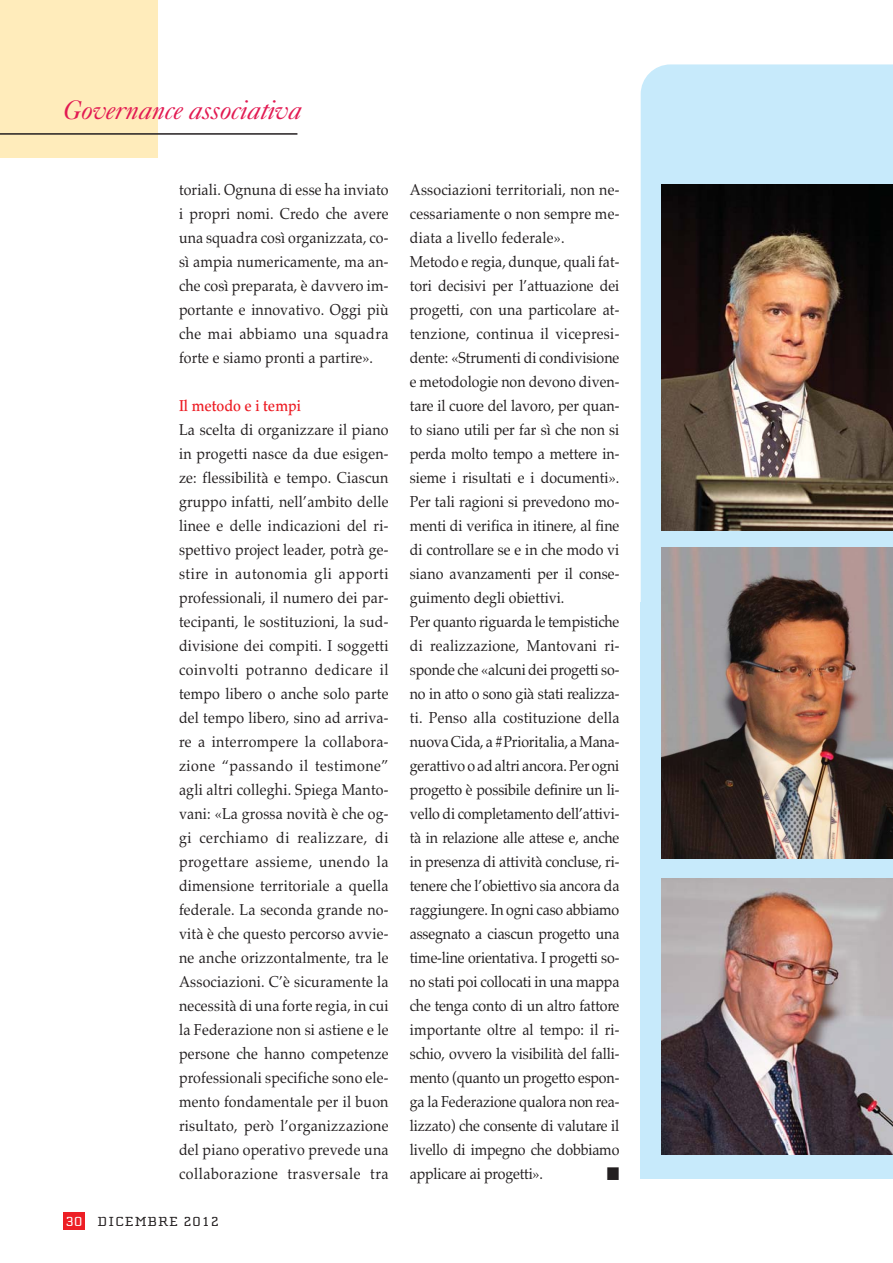
<style>
.page{position:relative;width:893px;height:1263px;background:#fff}
.page>*{position:absolute;margin:0;border:0;box-sizing:border-box;transform-origin:0 0}
.t1{font:italic 27px "Caslon Five Forty";letter-spacing:-.01em;color:#e21a52}
.t2{font:15.75px/24px "Palatino";color:#231f20;text-align:justify;scale:.9 1}
.t3{font:500 15.75px "Palatino";color:#ed1c24;scale:.9 1}
.t4{font:15.75px "Universal Newswith Comm Pi";color:#231f20;scale:.9 1}
.t5{font:13.5px "Cholla Slab";letter-spacing:.05em;color:#231f20;scale:1.2 1}
.s1{color:#fff}
</style>
<div class="page">
<div style="left:641px;top:64px;width:252px;height:539px;background:#c7eafb"></div>
<div style="left:641px;top:603px;width:252px;height:576px;background:#c7eafb"></div>
<div style="left:0;top:0;width:157px;height:158px;background:#ffecbb"></div>
<hr style="left:0;top:133px;width:297px;height:2px;background:#231f20">
<div style="left:64px;top:1212px;width:21px;height:17px;background:#ed1e25"></div>
<img style="left:662px;top:184px;width:231px;height:347px">
<img style="left:662px;top:548px;width:231px;height:310px">
<img style="left:662px;top:878px;width:231px;height:277px">
<h1 class="t1" style="left:64px;top:101px;width:240px">Governance associativa</h1>
<p class="t2" style="left:179px;top:179px;width:234px">toriali. Ognuna di esse ha inviato i propri nomi. Credo che avere una squadra così organizzata, co&shy;sì ampia numericamente, ma an&shy;che così preparata, è davvero im&shy;portante e innovativo. Oggi più che mai abbiamo una squadra forte e siamo pronti a partire».</p>
<p class="t3" style="left:179px;top:399px;width:137px">Il metodo e i tempi</p>
<p class="t2" style="left:179px;top:419px;width:234px">La scelta di organizzare il piano in progetti nasce da due esigen&shy;ze: flessibilità e tempo. Ciascun gruppo infatti, nell’ambito delle linee e delle indicazioni del ri&shy;spettivo project leader, potrà ge&shy;stire in autonomia gli apporti professionali, il numero dei par&shy;tecipanti, le sostituzioni, la sud&shy;divisione dei compiti. I soggetti coinvolti potranno dedicare il tempo libero o anche solo parte del tempo libero, sino ad arriva&shy;re a interrompere la collabora&shy;zione “passando il testimone” agli altri colleghi. Spiega Manto&shy;vani: «La grossa novità è che og&shy;gi cerchiamo di realizzare, di progettare assieme, unendo la dimensione territoriale a quella federale. La seconda grande no&shy;vità è che questo percorso avvie&shy;ne anche orizzontalmente, tra le Associazioni. C’è sicuramente la necessità di una forte regia, in cui la Federazione non si astiene e le persone che hanno competenze professionali specifiche sono ele&shy;mento fondamentale per il buon risultato, però l’organizzazione del piano operativo prevede una collaborazione trasversale tra</p>
<p class="t5" style="left:66px;top:1216px;width:129px"><span class="s1">30</span> DICEMBRE 2012</p>
<p class="t2" style="left:410px;top:179px;width:234px;text-align:left">Associazioni territoriali, non ne&shy;cessariamente o non sempre me&shy;diata a livello federale».<br>Metodo e regia, dunque, quali fat&shy;tori decisivi per l’attuazione dei progetti, con una particolare at&shy;tenzione, continua il vicepresi&shy;dente: «Strumenti di condivisione e metodologie non devono diven&shy;tare il cuore del lavoro, per quan&shy;to siano utili per far sì che non si perda molto tempo a mettere in&shy;sieme i risultati e i documenti».<br>Per tali ragioni si prevedono mo&shy;menti di verifica in itinere, al fine di controllare se e in che modo vi siano avanzamenti per il conse&shy;guimento degli obiettivi.<br>Per quanto riguarda le tempistiche di realizzazione, Mantovani ri&shy;sponde che «alcuni dei progetti so&shy;no in atto o sono già stati realizza&shy;ti. Penso alla costituzione della nuova Cida, a #Prioritalia, a Mana&shy;gerattivo o ad altri ancora. Per ogni progetto è possibile definire un li&shy;vello di completamento dell’attivi&shy;tà in relazione alle attese e, anche in presenza di attività concluse, ri&shy;tenere che l’obiettivo sia ancora da raggiungere. In ogni caso abbiamo assegnato a ciascun progetto una time-line orientativa. I progetti so&shy;no stati poi collocati in una mappa che tenga conto di un altro fattore importante oltre al tempo: il ri&shy;schio, ovvero la visibilità del falli&shy;mento (quanto un progetto espon&shy;ga la Federazione qualora non rea&shy;lizzato) che consente di valutare il livello di impegno che dobbiamo applicare ai progetti».</p>
<p class="t4" style="left:607px;top:1167px;width:16px">-</p>
</div>
